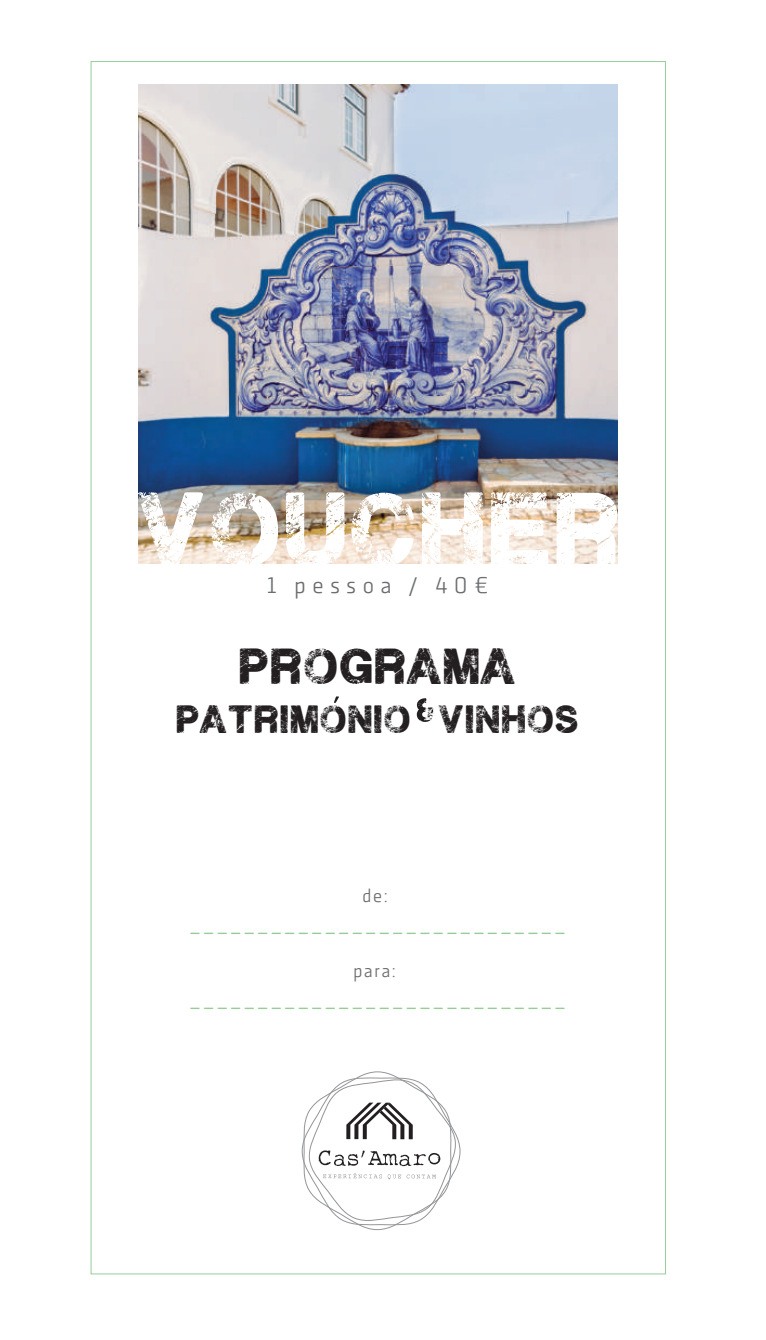
<style>
.page{position:relative;width:766px;height:1340px;background:#fff}
.page>*{position:absolute;margin:0;border:0;box-sizing:border-box;transform-origin:0 0}
.t1{font:40.5px "Plane Crash";color:#231f20}
.t2{font:31.5px "Plane Crash";color:#231f20}
.t3{font:22.5px "Sonae";color:#97cc99}
.t4{font:22.5px "Sonae";letter-spacing:.3em;color:#6c6d70}
.t5{font:18px "Sonae";letter-spacing:.1em;color:#6c6d70}
</style>
<div class="page">
<svg style="left:301px;top:1071px;width:159px;height:159px"></svg>
<img style="left:138px;top:85px;width:479px;height:478px">
<svg style="left:138px;top:492px;width:65px;height:72px"></svg>
<svg style="left:211px;top:492px;width:67px;height:72px"></svg>
<svg style="left:286px;top:492px;width:58px;height:72px"></svg>
<img style="left:351px;top:492px;width:62px;height:72px">
<svg style="left:422px;top:492px;width:60px;height:72px"></svg>
<svg style="left:491px;top:492px;width:57px;height:72px"></svg>
<svg style="left:556px;top:492px;width:61px;height:72px"></svg>
<svg style="left:416px;top:698px;width:17px;height:24px"></svg>
<svg style="left:334px;top:696px;width:5px;height:7px"></svg>
<p class="t4" style="left:267px;top:574px;width:222px">1 pessoa / 40€</p>
<h1 class="t1" style="left:238px;top:648px;width:279px">PROGRAMA</h1>
<h2 class="t2" style="left:175px;top:705px;width:405px">PATRIMONIO VINHOS</h2>
<p class="t5" style="left:362px;top:886px;width:26px">de:</p>
<p class="t3" style="left:190px;top:909px;width:377px">____________________________</p>
<p class="t5" style="left:353px;top:961px;width:44px">para:</p>
<p class="t3" style="left:189px;top:984px;width:377px">____________________________</p>
</div>
